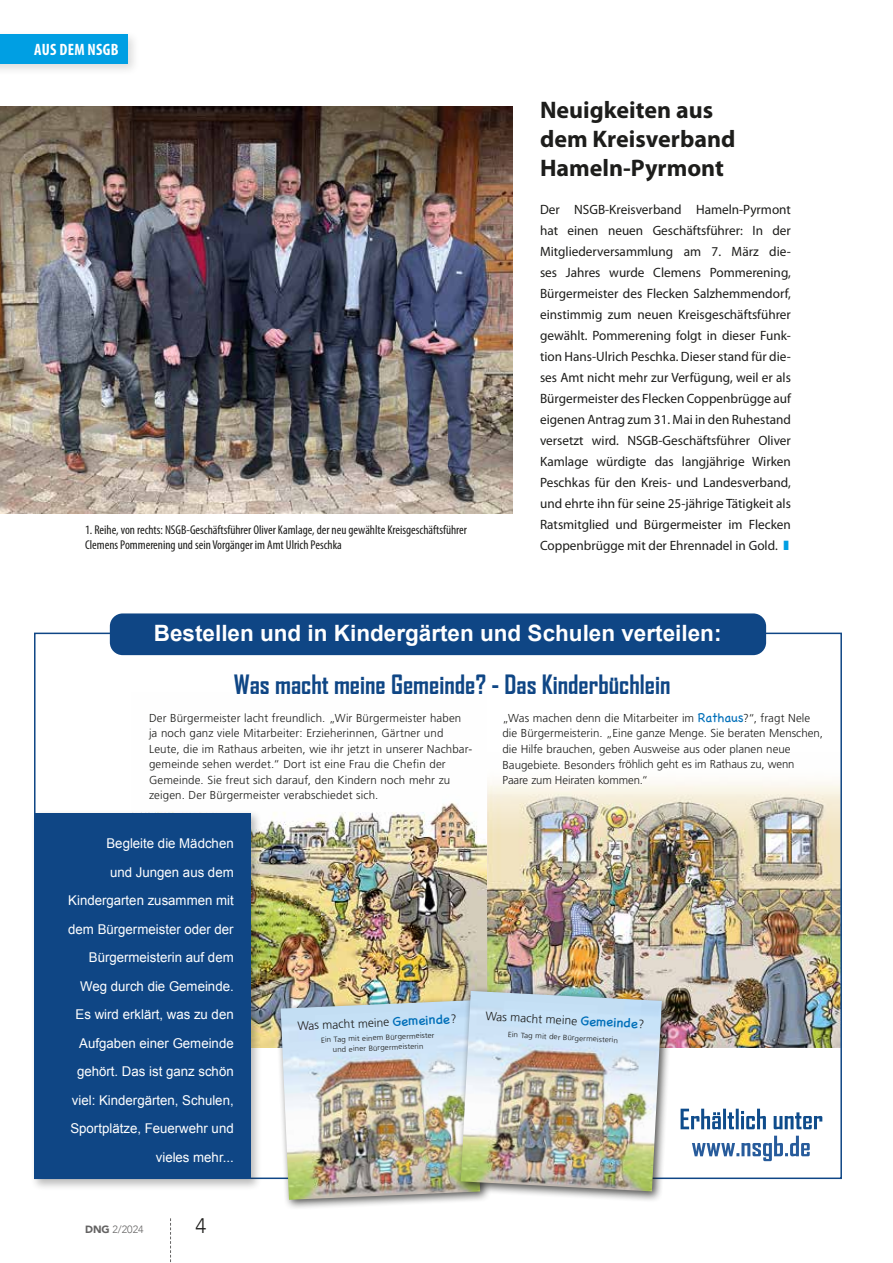
<style>
.page{position:relative;width:893px;height:1263px;background:#fff}
.page>*{position:absolute;margin:0;border:0;box-sizing:border-box;transform-origin:0 0}
.t1{font:700 25.5px "Agency FB";color:#0f4685}
.t2{font:700 24px/28.8px "Myriad Pro";color:#1d1d1b}
.t3{font:700 22.5px "Arial";color:#fff}
.t4{font:300 21px "Avenir";color:#1d1d1b}
.t5{font:700 condensed 16.5px "Myriad Pro";letter-spacing:.02em;color:#fff}
.t6{font:13.5px/21px "Myriad Pro";color:#1d1d1b;text-align:justify}
.t7{font:13.5px/28.5px "Arial";color:#fff;text-align:right}
.t8{font:13.35px "Chalkboard SE";color:#006fb9}
.t9{font:condensed 12.75px/15.3px "Myriad Pro";color:#1d1d1b}
.t10{font:300 12px "Frutiger LT Pro";color:#1d1d1b}
.t11{font:300 11.55px/15.6px "Frutiger LT Pro";letter-spacing:.01em;color:#1d1d1b}
.t12{font:300 10.5px "Avenir";color:#646363}
.t13{font:300 7.5px/10.4px "Frutiger LT Pro";color:#1d1d1b;text-align:center;scale:1.06 1}
.s1{color:#009fe3}
.s2{font-family:"Chalkboard SE";font-size:12.9px;color:#006fb9}
.s3{font-weight:900}
.s4{font-family:"Chalkboard SE";font-weight:400;font-size:13.35px;color:#006fb9}
</style>
<div class="page">
<div style="left:0;top:30px;width:140px;height:46px;background:#1d1d1b;opacity:.15"></div>
<div style="left:0;top:34px;width:127px;height:30px;background:#009fe3"></div>
<svg style="left:170px;top:1218px;width:1px;height:45px"></svg>
<img style="left:0;top:106px;width:512px;height:408px">
<img style="left:487px;top:782px;width:352px;height:265px">
<img style="left:262px;top:803px;width:225px;height:244px">
<svg style="left:692px;top:1136px;width:118px;height:25px"></svg>
<svg style="left:681px;top:1109px;width:141px;height:20px"></svg>
<div style="left:110px;top:613px;width:656px;height:42px;background:#0f4685;border-radius:13px"></div>
<div style="left:276px;top:995px;width:215px;height:215px;background:#1d1d1b;opacity:.75"></div>
<img style="left:281px;top:1000px;width:175px;height:200px">
<div style="left:456px;top:986px;width:217px;height:216px;background:#1d1d1b;opacity:.75"></div>
<img style="left:461px;top:991px;width:201px;height:200px">
<div style="left:30px;top:810px;width:232px;height:381px;background:#1d1d1b;opacity:.3"></div>
<div style="left:34px;top:813px;width:217px;height:366px;background:#0f4685"></div>
<svg style="left:451px;top:1015px;width:5px;height:8px"></svg>
<p class="t5" style="left:34px;top:40px;width:86px">AUS DEM NSGB</p>
<p class="t9" style="left:85px;top:522px;width:383px">1. Reihe, von rechts: NSGB-Geschäftsführer Oliver Kamlage, der neu gewählte Kreisgeschäftsführer<br>Clemens Pommerening und sein Vorgänger im Amt Ulrich Peschka</p>
<h2 class="t2" style="left:540px;top:96px;width:197px">Neuigkeiten aus dem Kreisverband<br>Hameln-Pyrmont</h2>
<p class="t6" style="left:540px;top:199px;width:252px">Der NSGB-Kreisverband Hameln-Pyrmont hat einen neuen Geschäftsführer: In der Mitgliederversammlung am 7. März die&shy;ses Jahres wurde Clemens Pommerening, Bürgermeister des Flecken Salzhemmendorf, einstimmig zum neuen Kreisgeschäftsführer gewählt. Pommerening folgt in dieser Funk&shy;tion Hans-Ulrich Peschka. Dieser stand für die&shy;ses Amt nicht mehr zur Verfügung, weil er als Bürgermeister des Flecken Coppenbrügge auf eigenen Antrag zum 31. Mai in den Ruhestand versetzt wird. NSGB-Geschäftsführer Oliver Kamlage würdigte das langjährige Wirken Peschkas für den Kreis- und Landesverband, und ehrte ihn für seine 25-jährige Tätigkeit als Ratsmitglied und Bürgermeister im Flecken Coppenbrügge mit der Ehrennadel in Gold. <span class="s1">❚</span></p>
<h3 class="t3" style="left:154px;top:618px;width:569px">Bestellen und in Kindergärten und Schulen verteilen:</h3>
<h1 class="t1" style="left:234px;top:668px;width:438px">Was macht meine Gemeinde? - Das Kinderbüchlein</h1>
<p class="t11" style="left:149px;top:710px;width:325px">Der Bürgermeister lacht freundlich. „Wir Bürgermeister haben ja noch ganz viele Mitarbeiter: Erzieherinnen, Gärtner und Leute, die im Rathaus arbeiten, wie ihr jetzt in unserer Nachbar&shy;gemeinde sehen werdet.“ Dort ist eine Frau die Chefin der Gemeinde. Sie freut sich darauf, den Kindern noch mehr zu zeigen. Der Bürgermeister verabschiedet sich.</p>
<p class="t11" style="left:502px;top:710px;width:322px">„Was machen denn die Mitarbeiter im <span class="s2">Rathaus</span>?“, fragt Nele die Bürgermeisterin. „Eine ganze Menge. Sie beraten Menschen, die Hilfe brauchen, geben Ausweise aus oder planen neue Baugebiete. Besonders fröhlich geht es im Rathaus zu, wenn<br>Paare zum Heiraten kommen.“</p>
<p class="t7" style="left:68px;top:829px;width:167px">Begleite die Mädchen<br>und Jungen aus dem<br>Kindergarten zusammen mit dem Bürgermeister oder der<br>Bürgermeisterin auf dem<br>Weg durch die Gemeinde.<br>Es wird erklärt, was zu den<br>Aufgaben einer Gemeinde gehört. Das ist ganz schön viel: Kindergärten, Schulen,<br>Sportplätze, Feuerwehr und vieles mehr...</p>
<p class="t12" style="left:85px;top:1223px;width:60px"><span class="s3">DNG</span> 2/2024</p>
<h3 class="t4" style="left:196px;top:1214px;width:12px">4</h3>
<p class="t10" style="left:297px;top:1019px;width:93px;rotate:-2deg">Was macht meine</p>
<p class="t8" style="left:392px;top:1010px;width:59px;rotate:-3deg">Gemeinde</p>
<p class="t13" style="left:321px;top:1035px;width:109px;rotate:-3deg">Ein Tag mit einem Bürgermeister und einer Bürgermeisterin</p>
<p class="t10" style="left:486px;top:1009px;width:161px;rotate:3deg">Was macht meine <span class="s4">Gemeinde</span>?</p>
<p class="t13" style="left:508px;top:1029px;width:105px;rotate:3deg">Ein Tag mit der Bürgermeisterin</p>
</div>
